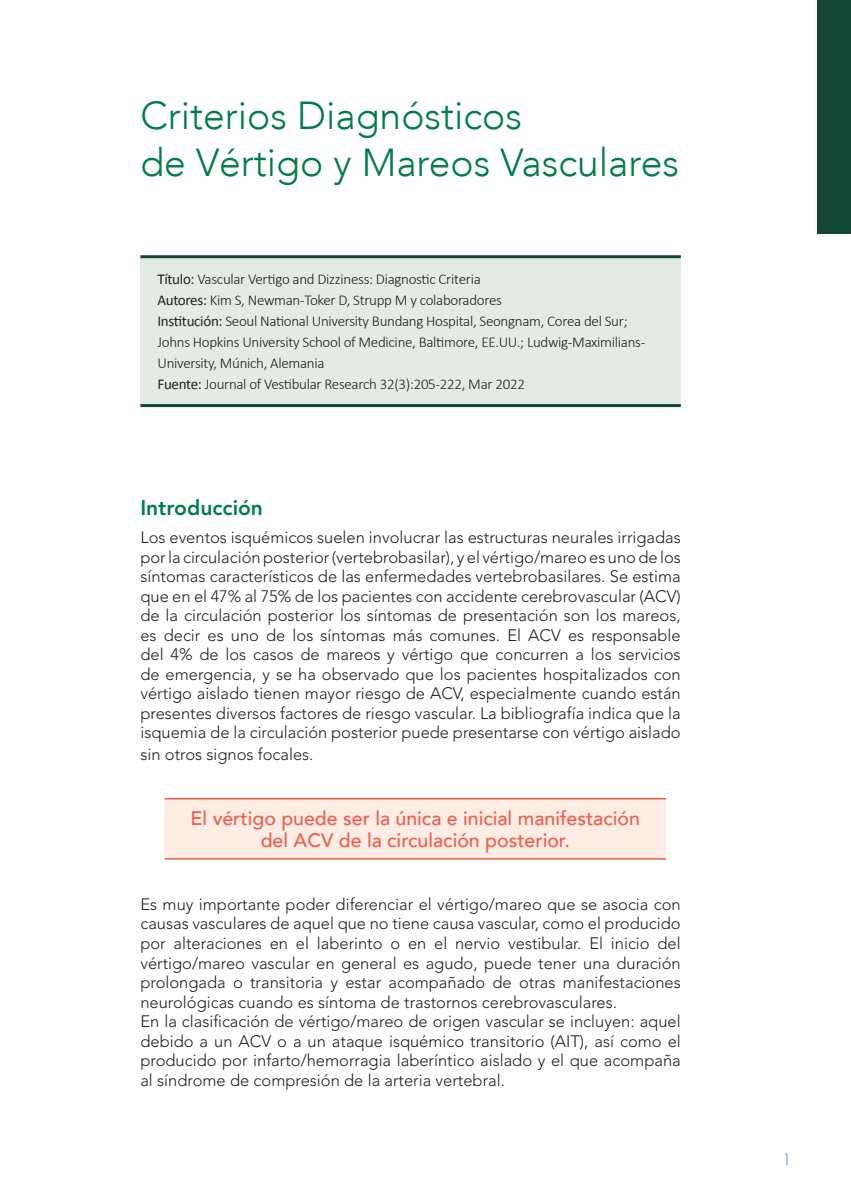
<style>
.page{position:relative;width:851px;height:1191px;background:#fff}
.page>*{position:absolute;margin:0;border:0;box-sizing:border-box;transform-origin:0 0}
.t1{font:300 39px/46.8px "Avenir LT";color:#017e48}
.t2{font:800 21px "Avenir LT Std";color:#017e48}
.t3{font:500 19.5px/22.5px "Avenir LT";color:#f15c4b;text-align:center}
.t4{font:300 16.5px/19.5px "Avenir LT Std";color:#231f20;text-align:justify}
.t5{font:300 15px/21px "Calibri";letter-spacing:-.02em;color:#231f20}
.t6{font:300 15px "Futura Std";color:#1374bb}
.s1{font-weight:400}
</style>
<div class="page">
<div style="left:816px;top:0;width:34px;height:234px;background:#134635"></div>
<div style="left:140px;top:257px;width:540px;height:148px;background:#e3ebe3"></div>
<hr style="left:140px;top:255px;width:540px;height:3px;background:#134635">
<hr style="left:140px;top:404px;width:540px;height:3px;background:#134635">
<div style="left:165px;top:798px;width:500px;height:61px;background:#fdede5"></div>
<hr style="left:165px;top:798px;width:500px;height:1px;background:#f15c4b">
<hr style="left:165px;top:858px;width:500px;height:1px;background:#f15c4b">
<h1 class="t1" style="left:140px;top:93px;width:540px">Criterios Diagnósticos<br>de Vértigo y Mareos Vasculares</h1>
<p class="t5" style="left:157px;top:269px;width:489px"><span class="s1">Título:</span> Vascular Vertigo and Dizziness: Diagnostic Criteria<br><span class="s1">Autores:</span> Kim S, Newman-Toker D, Strupp M y colaboradores<br><span class="s1">Institución:</span> Seoul National University Bundang Hospital, Seongnam, Corea del Sur; Johns Hopkins University School of Medicine, Baltimore, EE.UU.; Ludwig-Maximilians-University, Múnich, Alemania<br><span class="s1">Fuente:</span> Journal of Vestibular Research 32(3):205-222, Mar 2022</p>
<p class="t2" style="left:140px;top:495px;width:124px">Introducción</p>
<p class="t4" style="left:140px;top:527px;width:542px">Los eventos isquémicos suelen involucrar las estructuras neurales irrigadas por la circulación posterior (vertebrobasilar), y el vértigo/mareo es uno de los síntomas característicos de las enfermedades vertebrobasilares. Se estima que en el 47% al 75% de los pacientes con accidente cerebrovascular (ACV) de la circulación posterior los síntomas de presentación son los mareos, es decir es uno de los síntomas más comunes. El ACV es responsable del 4% de los casos de mareos y vértigo que concurren a los servicios de emergencia, y se ha observado que los pacientes hospitalizados con vértigo aislado tienen mayor riesgo de ACV, especialmente cuando están presentes diversos factores de riesgo vascular. La bibliografía indica que la isquemia de la circulación posterior puede presentarse con vértigo aislado</p>
<p class="t4" style="left:140px;top:744px;width:175px">sin otros signos focales.</p>
<p class="t3" style="left:191px;top:807px;width:450px">El vértigo puede ser la única e inicial manifestación del ACV de la circulación posterior.</p>
<p class="t4" style="left:140px;top:894px;width:542px;text-align:left">Es muy importante poder diferenciar el vértigo/mareo que se asocia con causas vasculares de aquel que no tiene causa vascular, como el producido por alteraciones en el laberinto o en el nervio vestibular. El inicio del vértigo/mareo vascular en general es agudo, puede tener una duración prolongada o transitoria y estar acompañado de otras manifestaciones neurológicas cuando es síntoma de trastornos cerebrovasculares.<br>En la clasificación de vértigo/mareo de origen vascular se incluyen: aquel debido a un ACV o a un ataque isquémico transitorio (AIT), así como el producido por infarto/hemorragia laberíntico aislado y el que acompaña al síndrome de compresión de la arteria vertebral.</p>
<p class="t6" style="left:782px;top:1150px;width:11px">1</p>
</div>
